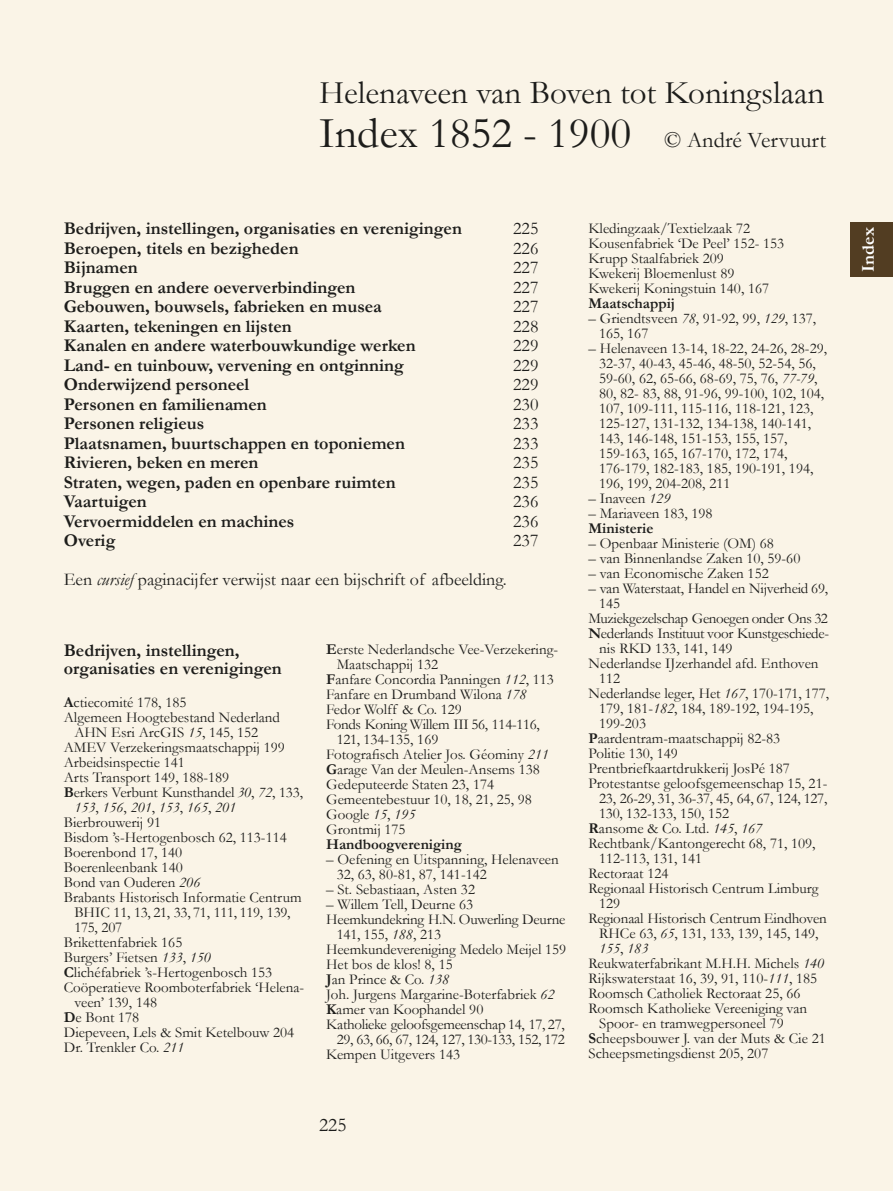
<style>
.page{position:relative;width:893px;height:1191px;background:#faf4e7}
.page>*{position:absolute;margin:0;border:0;box-sizing:border-box;transform-origin:0 0}
.t1{font:44.25px "font 000000002 a 2 a 4 a 19";color:#1d1d1b}
.t2{font:33px "font 000000002 a 2 a 4 a 19";color:#1d1d1b}
.t3{font:19.5px "font 000000002 a 2 a 4 a 19";color:#1d1d1b}
.t4{font:18px/19.5px "font 000000002 a 2 a 4 a 19";color:#1d1d1b}
.t5{font:18px "font 000000002 a 2 a 4 a 19";color:#fff}
.t6{font:15px/15px "font 000000002 a 2 a 4 a 19";color:#1d1d1b}
.t7{font:15px "font 000000002 a 2 a 4 a 19";letter-spacing:-.02em;color:#1d1d1b}
.t8{font:15px "font 000000002 a 2 a 4 a 19";letter-spacing:-.025em;color:#1d1d1b}
.s1{font-size:22.5px}
</style>
<div class="page">
<div style="left:850px;top:222px;width:43px;height:55px;background:#523d22"></div>
<h2 class="t2" style="left:319px;top:74px;width:507px">Helenaveen van Boven tot Koningslaan</h2>
<h1 class="t1" style="left:319px;top:109px;width:508px">Index 1852 - 1900 <span class="s1">© André Vervuurt</span></h1>
<p class="t4" style="left:64px;top:219px;width:400px">Bedrijven, instellingen, organisaties en verenigingen<br>Beroepen, titels en bezigheden<br>Bijnamen<br>Bruggen en andere oeververbindingen<br>Gebouwen, bouwsels, fabrieken en musea<br>Kaarten, tekeningen en lijsten<br>Kanalen en andere waterbouwkundige werken<br>Land- en tuinbouw, vervening en ontginning<br>Onderwijzend personeel<br>Personen en familienamen<br>Personen religieus<br>Plaatsnamen, buurtschappen en toponiemen<br>Rivieren, beken en meren<br>Straten, wegen, paden en openbare ruimten<br>Vaartuigen<br>Vervoermiddelen en machines<br>Overig</p>
<p class="t4" style="left:64px;top:570px;width:444px">Een cursief paginacijfer verwijst naar een bijschrift of afbeelding.</p>
<p class="t6" style="left:588px;top:221px;width:197px">Kledingzaak/Textielzaak 72<br>Kousenfabriek ‘De Peel’ 152- 153<br>Krupp Staalfabriek 209<br>Kwekerij Bloemenlust 89<br>Kwekerij Koningstuin 140, 167<br>Maatschappij</p>
<p class="t6" style="left:599px;top:311px;width:219px;text-indent:-11px">– Griendtsveen 78, 91-92, 99, 129, 137,<br>165, 167</p>
<p class="t6" style="left:599px;top:341px;width:229px;text-indent:-11px">– Helenaveen 13-14, 18-22, 24-26, 28-29, 32-37, 40-43, 45-46, 48-50, 52-54, 56, 59-60, 62, 65-66, 68-69, 75, 76, 77-79, 80, 82- 83, 88, 91-96, 99-100, 102, 104, 107, 109-111, 115-116, 118-121, 123, 125-127, 131-132, 134-138, 140-141, 143, 146-148, 151-153, 155, 157, 159-163, 165, 167-170, 172, 174, 176-179, 182-183, 185, 190-191, 194, 196, 199, 204-208, 211</p>
<p class="t6" style="left:588px;top:491px;width:83px">– Inaveen 129</p>
<p class="t6" style="left:588px;top:506px;width:126px">– Mariaveen 183, 198<br>Ministerie</p>
<p class="t6" style="left:588px;top:536px;width:187px">– Openbaar Ministerie (OM) 68</p>
<p class="t6" style="left:588px;top:551px;width:213px">– van Binnenlandse Zaken 10, 59-60</p>
<p class="t6" style="left:588px;top:566px;width:182px">– van Economische Zaken 152</p>
<p class="t6" style="left:588px;top:581px;width:241px">– van Waterstaat, Handel en Nijverheid 69,</p>
<p class="t6" style="left:599px;top:596px;width:23px">145</p>
<p class="t8" style="left:588px;top:610px;width:241px">Muziekgezelschap Genoegen onder Ons 32</p>
<p class="t7" style="left:588px;top:625px;width:242px">Nederlands Instituut voor Kunstgeschiede-</p>
<p class="t6" style="left:599px;top:641px;width:135px">nis RKD 133, 141, 149</p>
<p class="t6" style="left:588px;top:656px;width:232px">Nederlandse IJzerhandel afd. Enthoven</p>
<p class="t6" style="left:599px;top:671px;width:23px">112</p>
<p class="t6" style="left:588px;top:686px;width:242px">Nederlandse leger, Het 167, 170-171, 177,</p>
<p class="t6" style="left:599px;top:701px;width:216px">179, 181-182, 184, 189-192, 194-195,</p>
<p class="t6" style="left:599px;top:716px;width:48px">199-203</p>
<p class="t6" style="left:588px;top:731px;width:193px">Paardentram-maatschappij 82-83</p>
<p class="t6" style="left:588px;top:746px;width:91px">Politie 130, 149</p>
<p class="t6" style="left:588px;top:761px;width:203px">Prentbriefkaartdrukkerij JosPé 187</p>
<p class="t6" style="left:588px;top:776px;width:240px">Protestantse geloofsgemeenschap 15, 21-</p>
<p class="t6" style="left:599px;top:791px;width:230px">23, 26-29, 31, 36-37, 45, 64, 67, 124, 127,</p>
<p class="t6" style="left:599px;top:806px;width:132px">130, 132-133, 150, 152</p>
<p class="t6" style="left:588px;top:821px;width:175px">Ransome &amp; Co. Ltd. 145, 167</p>
<p class="t6" style="left:588px;top:836px;width:228px">Rechtbank/Kantongerecht 68, 71, 109,</p>
<p class="t6" style="left:599px;top:851px;width:105px">112-113, 131, 141</p>
<p class="t6" style="left:588px;top:866px;width:81px">Rectoraat 124</p>
<p class="t6" style="left:588px;top:881px;width:232px">Regionaal Historisch Centrum Limburg</p>
<p class="t6" style="left:599px;top:896px;width:23px">129</p>
<p class="t6" style="left:588px;top:911px;width:240px">Regionaal Historisch Centrum Eindhoven</p>
<p class="t6" style="left:599px;top:926px;width:221px">RHCe 63, 65, 131, 133, 139, 145, 149,</p>
<p class="t6" style="left:599px;top:941px;width:51px">155, 183</p>
<p class="t6" style="left:588px;top:956px;width:237px">Reukwaterfabrikant M.H.H. Michels 140</p>
<p class="t6" style="left:588px;top:971px;width:230px">Rijkswaterstaat 16, 39, 91, 110-111, 185</p>
<p class="t6" style="left:588px;top:986px;width:213px">Roomsch Catholiek Rectoraat 25, 66</p>
<p class="t6" style="left:588px;top:1001px;width:220px">Roomsch Katholieke Vereeniging van</p>
<p class="t6" style="left:599px;top:1016px;width:186px">Spoor- en tramwegpersoneel 79</p>
<p class="t6" style="left:588px;top:1031px;width:239px">Scheepsbouwer J. van der Muts &amp; Cie 21</p>
<p class="t6" style="left:588px;top:1046px;width:181px">Scheepsmetingsdienst 205, 207</p>
<p class="t4" style="left:513px;top:219px;width:27px;text-align:justify">225<br>226<br>227<br>227<br>227<br>228<br>229<br>229<br>229<br>230<br>233<br>233<br>235<br>235<br>236<br>236<br>237</p>
<p class="t5" style="left:858px;top:272px;width:46px;rotate:-90deg">Index</p>
<p class="t6" style="left:326px;top:642px;width:233px">Eerste Nederlandsche Vee-Verzekering-</p>
<p class="t6" style="left:337px;top:657px;width:103px">Maatschappij 132</p>
<p class="t6" style="left:326px;top:672px;width:229px">Fanfare Concordia Panningen 112, 113</p>
<p class="t6" style="left:326px;top:687px;width:202px">Fanfare en Drumband Wilona 178</p>
<p class="t6" style="left:326px;top:702px;width:137px">Fedor Wolff &amp; Co. 129</p>
<p class="t7" style="left:326px;top:716px;width:215px">Fonds Koning Willem III 56, 114-116,</p>
<p class="t6" style="left:337px;top:732px;width:103px">121, 134-135, 169</p>
<p class="t6" style="left:326px;top:747px;width:224px">Fotografisch Atelier Jos. Géominy 211</p>
<p class="t6" style="left:326px;top:762px;width:215px">Garage Van der Meulen-Ansems 138</p>
<p class="t6" style="left:326px;top:777px;width:169px">Gedeputeerde Staten 23, 174</p>
<p class="t6" style="left:326px;top:792px;width:207px">Gemeentebestuur 10, 18, 21, 25, 98</p>
<p class="t6" style="left:326px;top:807px;width:91px">Google 15, 195</p>
<p class="t6" style="left:326px;top:822px;width:81px">Grontmij 175</p>
<p class="t6" style="left:326px;top:837px;width:137px">Handboogvereniging</p>
<p class="t6" style="left:337px;top:852px;width:224px;text-indent:-11px">– Oefening en Uitspanning, Helenaveen<br>32, 63, 80-81, 87, 141-142</p>
<p class="t6" style="left:326px;top:882px;width:150px">– St. Sebastiaan, Asten 32</p>
<p class="t6" style="left:326px;top:897px;width:149px">– Willem Tell, Deurne 63</p>
<p class="t6" style="left:326px;top:912px;width:241px">Heemkundekring H.N. Ouwerling Deurne</p>
<p class="t6" style="left:337px;top:927px;width:106px">141, 155, 188, 213</p>
<p class="t6" style="left:326px;top:942px;width:241px">Heemkundevereniging Medelo Meijel 159</p>
<p class="t6" style="left:326px;top:957px;width:128px">Het bos de klos! 8, 15</p>
<p class="t6" style="left:326px;top:972px;width:125px">Jan Prince &amp; Co. 138</p>
<p class="t6" style="left:326px;top:987px;width:230px">Joh. Jurgens Margarine-Boterfabriek 62</p>
<p class="t6" style="left:326px;top:1002px;width:159px">Kamer van Koophandel 90</p>
<p class="t7" style="left:326px;top:1016px;width:240px">Katholieke geloofsgemeenschap 14, 17, 27,</p>
<p class="t8" style="left:337px;top:1031px;width:229px">29, 63, 66, 67, 124, 127, 130-133, 152, 172</p>
<p class="t6" style="left:326px;top:1047px;width:135px">Kempen Uitgevers 143</p>
<p class="t4" style="left:64px;top:642px;width:220px;line-height:18px">Bedrijven, instellingen, organisaties en verenigingen</p>
<p class="t6" style="left:64px;top:695px;width:124px">Actiecomité 178, 185</p>
<p class="t6" style="left:64px;top:710px;width:218px">Algemeen Hoogtebestand Nederland</p>
<p class="t6" style="left:74px;top:725px;width:185px">AHN Esri ArcGIS 15, 145, 152</p>
<p class="t6" style="left:64px;top:740px;width:223px">AMEV Verzekeringsmaatschappij 199</p>
<p class="t6" style="left:64px;top:755px;width:123px">Arbeidsinspectie 141</p>
<p class="t6" style="left:64px;top:770px;width:167px">Arts Transport 149, 188-189</p>
<p class="t6" style="left:64px;top:785px;width:241px">Berkers Verbunt Kunsthandel 30, 72, 133,</p>
<p class="t6" style="left:74px;top:800px;width:163px">153, 156, 201, 153, 165, 201</p>
<p class="t6" style="left:64px;top:815px;width:99px">Bierbrouwerij 91</p>
<p class="t6" style="left:64px;top:830px;width:224px">Bisdom ’s-Hertogenbosch 62, 113-114</p>
<p class="t6" style="left:64px;top:845px;width:120px">Boerenbond 17, 140</p>
<p class="t6" style="left:64px;top:860px;width:120px">Boerenleenbank 140</p>
<p class="t6" style="left:64px;top:875px;width:138px">Bond van Ouderen 206</p>
<p class="t6" style="left:64px;top:890px;width:239px">Brabants Historisch Informatie Centrum</p>
<p class="t7" style="left:74px;top:904px;width:218px">BHIC 11, 13, 21, 33, 71, 111, 119, 139,</p>
<p class="t6" style="left:74px;top:920px;width:49px">175, 207</p>
<p class="t6" style="left:64px;top:935px;width:120px">Brikettenfabriek 165</p>
<p class="t6" style="left:64px;top:950px;width:149px">Burgers’ Fietsen 133, 150</p>
<p class="t6" style="left:64px;top:965px;width:210px">Clichéfabriek ’s-Hertogenbosch 153</p>
<p class="t6" style="left:64px;top:980px;width:242px">Coöperatieve Roomboterfabriek ‘Helena-</p>
<p class="t6" style="left:74px;top:995px;width:84px">veen’ 139, 148</p>
<p class="t6" style="left:64px;top:1010px;width:77px">De Bont 178</p>
<p class="t6" style="left:64px;top:1025px;width:232px">Diepeveen, Lels &amp; Smit Ketelbouw 204</p>
<p class="t6" style="left:64px;top:1040px;width:122px">Dr. Trenkler Co. 211</p>
<h3 class="t3" style="left:319px;top:1114px;width:29px">225</h3>
</div>
